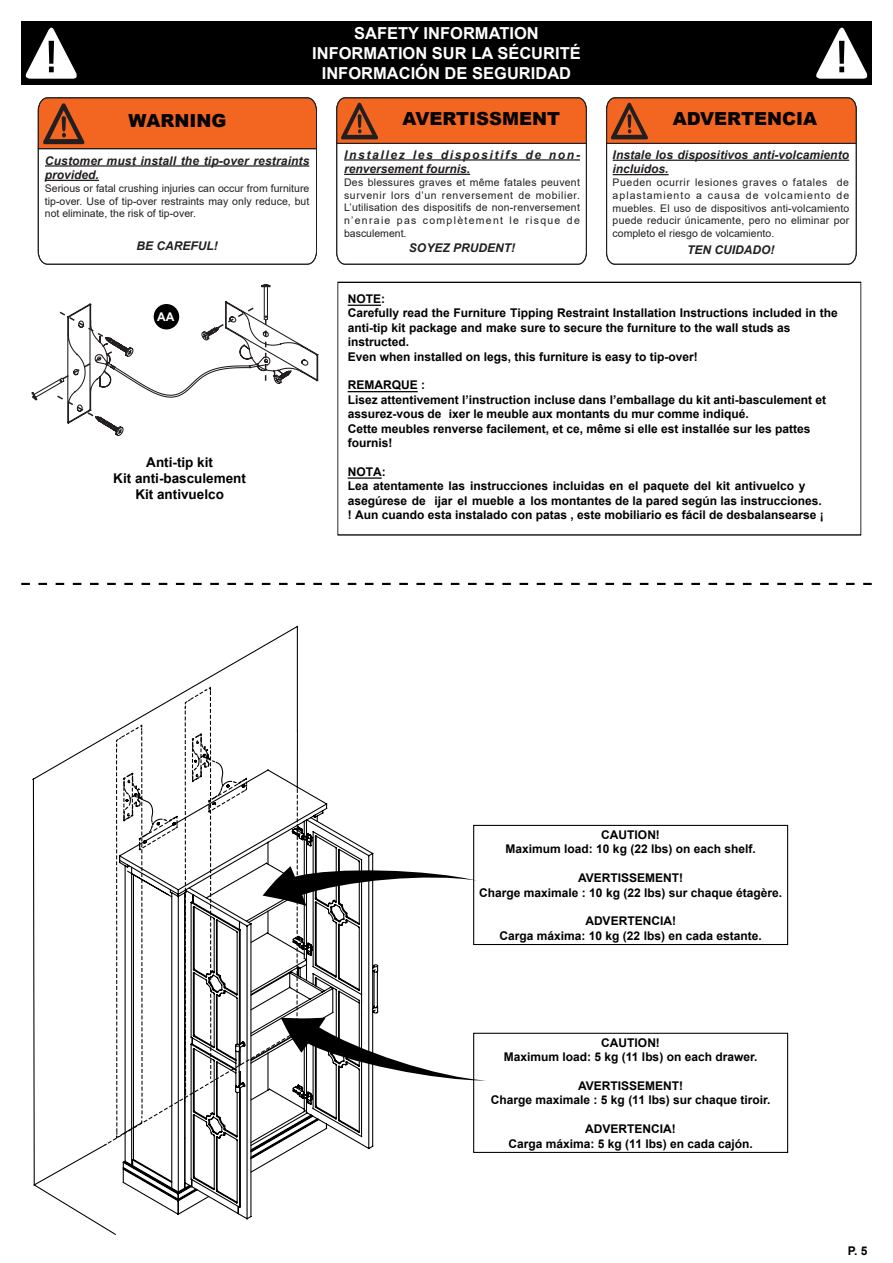
<style>
.page{position:relative;width:893px;height:1263px;background:#fff}
.page>*{position:absolute;margin:0;border:0;box-sizing:border-box;transform-origin:0 0}
.t1{font:900 18px "Arial";color:#060303}
.t2{font:700 16.5px "Arial";color:#fff}
.t3{font:700 13.5px/16.2px "Arial";color:#000;text-align:center}
.t4{font:700 12px/14.4px "Arial";color:#000}
.t5{font:italic 700 12px/14.4px "Arial";letter-spacing:.005em;color:#231f20}
.t6{font:italic 700 12px/14.4px "Arial";letter-spacing:.14em;color:#231f20}
.t7{font:700 12px "Arial";color:#fff}
.t8{font:10.5px/12.6px "Arial";letter-spacing:.005em;color:#231f20;text-align:justify}
.s1{font-style:inherit}
</style>
<div class="page">
<div style="left:21px;top:21px;width:851px;height:64px;background:#000"></div>
<svg style="left:25px;top:27px;width:52px;height:52px"></svg>
<svg style="left:816px;top:27px;width:52px;height:52px"></svg>
<svg style="left:31px;top:284px;width:288px;height:152px"></svg>
<div style="left:473px;top:825px;width:315px;height:120px;border:1px solid #000"></div>
<svg style="left:32px;top:625px;width:266px;height:610px"></svg>
<svg style="left:104px;top:686px;width:384px;height:534px"></svg>
<svg style="left:118px;top:768px;width:220px;height:448px"></svg>
<div style="left:473px;top:1033px;width:315px;height:120px;border:1px solid #000"></div>
<svg style="left:37px;top:97px;width:280px;height:168px"></svg>
<svg style="left:336px;top:97px;width:251px;height:168px"></svg>
<svg style="left:606px;top:97px;width:251px;height:168px"></svg>
<div style="left:337px;top:282px;width:524px;height:253px;border:1px solid #000"></div>
<hr style="left:348px;top:305px;width:33px;height:1px;background:#000">
<hr style="left:348px;top:391px;width:70px;height:1px;background:#000">
<hr style="left:348px;top:477px;width:34px;height:2px;background:#000">
<svg style="left:21px;top:583px;width:851px;height:2px"></svg>
<p class="t2" style="left:354px;top:22px;width:186px">SAFETY INFORMATION</p>
<p class="t2" style="left:312px;top:42px;width:270px">INFORMATION SUR LA SÉCURITÉ</p>
<p class="t2" style="left:322px;top:62px;width:251px">INFORMACIÓN DE SEGURIDAD</p>
<p class="t1" style="left:128px;top:107px;width:99px">WARNING</p>
<p class="t5" style="left:45px;top:154px;width:266px">Customer must install the tip-over restraints provided.</p>
<p class="t8" style="left:45px;top:182px;width:266px">Serious or fatal crushing injuries can occur from furniture tip-over. Use of tip-over restraints may only reduce, but not eliminate, the risk of tip-over.</p>
<p class="t5" style="left:136px;top:239px;width:83px">BE CAREFUL!</p>
<p class="t7" style="left:157px;top:308px;width:19px">AA</p>
<p class="t3" style="left:113px;top:454px;width:134px">Anti-tip kit<br>Kit anti-basculement<br>Kit antivuelco</p>
<p class="t1" style="left:402px;top:105px;width:159px">AVERTISSMENT</p>
<p class="t6" style="left:344px;top:148px;width:237px">Installez les dispositifs de non&shy;renversement fournis.</p>
<p class="t8" style="left:344px;top:176px;width:237px">Des blessures graves et même fatales peuvent survenir lors d’un renversement de mobilier.<br>L’utilisation des dispositifs de non-renversement n’enraie pas complètement le risque de basculement.</p>
<p class="t5" style="left:409px;top:241px;width:108px">SOYEZ PRUDENT!</p>
<p class="t1" style="left:673px;top:106px;width:146px">ADVERTENCIA</p>
<p class="t5" style="left:613px;top:148px;width:238px">Instale los dispositivos anti-volcamiento incluidos.</p>
<p class="t8" style="left:613px;top:176px;width:238px">Pueden ocurrir lesiones graves o fatales de aplastamiento a causa de volcamiento de muebles. El uso de dispositivos anti-volcamiento puede reducir únicamente, pero no eliminar por completo el riesgo de volcamiento.</p>
<p class="t5" style="left:687px;top:243px;width:89px">TEN CUIDADO!</p>
<p class="t4" style="left:348px;top:292px;width:492px">NOTE:<br>Carefully read the Furniture Tipping Restraint Installation Instructions included in the anti-tip kit package and make sure to secure the furniture to the wall studs as instructed.<br>Even when installed on legs, this furniture is easy to tip-over!</p>
<p class="t4" style="left:348px;top:378px;width:480px">REMARQUE :<br>Lisez attentivement l’instruction incluse dans l’emballage du kit anti-basculement et assurez-vous de ixer le meuble aux montants du mur comme indiqué.<br>Cette meubles renverse facilement, et ce, même si elle est installée sur les pattes fournis!</p>
<p class="t4" style="left:348px;top:464px;width:478px">NOTA:<br>Lea atentamente las instrucciones incluidas en el paquete del kit antivuelco y asegúrese de ijar el mueble a los montantes de la pared según las instrucciones. <span class="s1">! Aun cuando esta instalado con patas , este mobiliario es fácil de desbalansearse ¡</span></p>
<p class="t4" style="left:601px;top:828px;width:60px">CAUTION!</p>
<p class="t4" style="left:506px;top:842px;width:252px">Maximum load: 10 kg (22 lbs) on each shelf.</p>
<p class="t4" style="left:578px;top:871px;width:107px">AVERTISSEMENT!</p>
<p class="t4" style="left:479px;top:885px;width:304px">Charge maximale : 10 kg (22 lbs) sur chaque étagère.</p>
<p class="t4" style="left:585px;top:914px;width:92px">ADVERTENCIA!</p>
<p class="t4" style="left:500px;top:928px;width:264px">Carga máxima: 10 kg (22 lbs) en cada estante.</p>
<p class="t4" style="left:601px;top:1035px;width:60px">CAUTION!</p>
<p class="t4" style="left:504px;top:1050px;width:255px">Maximum load: 5 kg (11 lbs) on each drawer.</p>
<p class="t4" style="left:578px;top:1079px;width:107px">AVERTISSEMENT!</p>
<p class="t4" style="left:491px;top:1093px;width:281px">Charge maximale : 5 kg (11 lbs) sur chaque tiroir.</p>
<p class="t4" style="left:585px;top:1122px;width:92px">ADVERTENCIA!</p>
<p class="t4" style="left:509px;top:1136px;width:246px">Carga máxima: 5 kg (11 lbs) en cada cajón.</p>
<p class="t4" style="left:848px;top:1243px;width:21px">P. 5</p>
</div>
